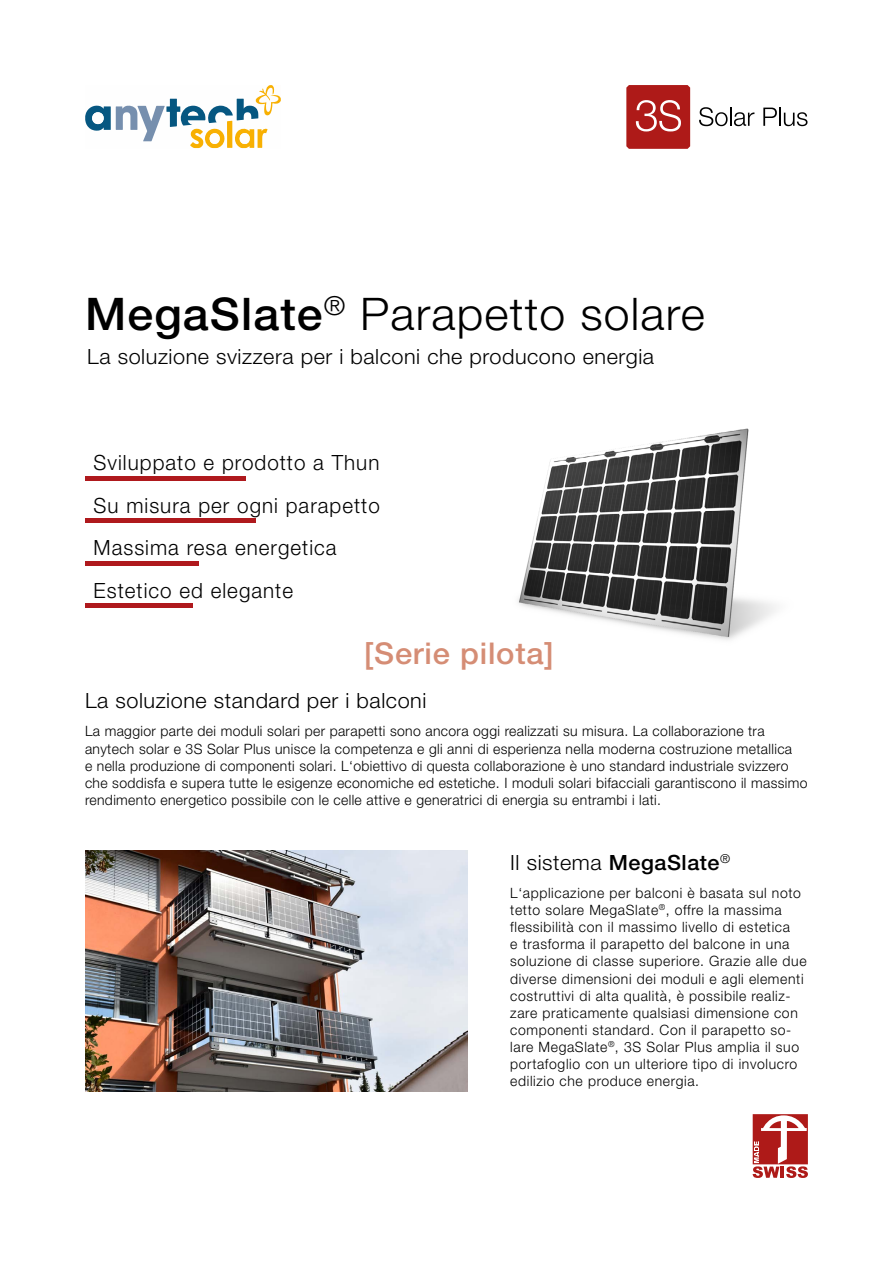
<style>
.page{position:relative;width:893px;height:1263px;background:#fff}
.page>*{position:absolute;margin:0;border:0;box-sizing:border-box;transform-origin:0 0}
.t1{font:300 45px "Helvetica Neue LT Pro";letter-spacing:.025em;color:#000}
.t2{font:500 30px "Helvetica Neue LT Pro";letter-spacing:.025em;color:#d58d75}
.t3{font:300 21px "Helvetica Neue LT Pro";letter-spacing:.03em;color:#000}
.t4{font:300 21px "Helvetica Neue LT Pro";letter-spacing:.05em;color:#000}
.t5{font:300 14.25px/17.1px "Helvetica Neue LT Pro";letter-spacing:.025em;color:#000}
.t6{font:300 14.25px/17.1px "Helvetica Neue LT Pro";letter-spacing:.045em;color:#000}
.s1{font-weight:500}
</style>
<div class="page">
<svg style="left:626px;top:85px;width:64px;height:64px;background:#b63331"></svg>
<svg style="left:699px;top:107px;width:55px;height:19px"></svg>
<svg style="left:763px;top:108px;width:44px;height:18px"></svg>
<hr style="left:85px;top:476px;width:160px;height:4px;background:#af191d">
<hr style="left:85px;top:519px;width:170px;height:4px;background:#af191d">
<hr style="left:85px;top:604px;width:108px;height:4px;background:#af191d">
<div style="left:85px;top:561px;width:113px;height:5px;background:#af191d"></div>
<svg style="left:753px;top:1114px;width:55px;height:64px"></svg>
<svg style="left:85px;top:85px;width:196px;height:63px"></svg>
<img style="left:85px;top:850px;width:383px;height:242px">
<img style="left:518px;top:428px;width:258px;height:212px">
<h1 class="t1" style="left:85px;top:286px;width:621px"><span class="s1">MegaSlate</span><sup>®</sup> Parapetto solare</h1>
<h3 class="t3" style="left:87px;top:343px;width:568px">La soluzione svizzera per i balconi che producono energia</h3>
<h3 class="t4" style="left:94px;top:450px;width:287px">Sviluppato e prodotto a Thun</h3>
<h3 class="t4" style="left:94px;top:492px;width:288px">Su misura per ogni parapetto</h3>
<h3 class="t4" style="left:94px;top:535px;width:244px">Massima resa energetica</h3>
<h3 class="t4" style="left:94px;top:577px;width:201px">Estetico ed elegante</h3>
<h2 class="t2" style="left:364px;top:635px;width:191px">[Serie pilota]</h2>
<h3 class="t3" style="left:85px;top:688px;width:343px">La soluzione standard per i balconi</h3>
<p class="t5" style="left:85px;top:722px;width:724px">La maggior parte dei moduli solari per parapetti sono ancora oggi realizzati su misura. La collaborazione tra anytech solar e 3S Solar Plus unisce la competenza e gli anni di esperienza nella moderna costruzione metallica<br>e nella produzione di componenti solari. L‘obiettivo di questa collaborazione è uno standard industriale svizzero che soddisfa e supera tutte le esigenze economiche ed estetiche. I moduli solari bifacciali garantiscono il massimo rendimento energetico possibile con le celle attive e generatrici di energia su entrambi i lati.</p>
<h3 class="t3" style="left:510px;top:849px;width:222px">Il sistema <span class="s1">MegaSlate</span><sup>®</sup></h3>
<p class="t6" style="left:510px;top:884px;width:298px">L‘applicazione per balconi è basata sul noto tetto solare MegaSlate<sup>®</sup>, offre la massima flessibilità con il massimo livello di estetica<br>e trasforma il parapetto del balcone in una soluzione di classe superiore. Grazie alle due diverse dimensioni dei moduli e agli elementi costruttivi di alta qualità, è possibile realiz&shy;zare praticamente qualsiasi dimensione con componenti standard. Con il parapetto so&shy;lare MegaSlate<sup>®</sup>, 3S Solar Plus amplia il suo portafoglio con un ulteriore tipo di involucro edilizio che produce energia.</p>
</div>
